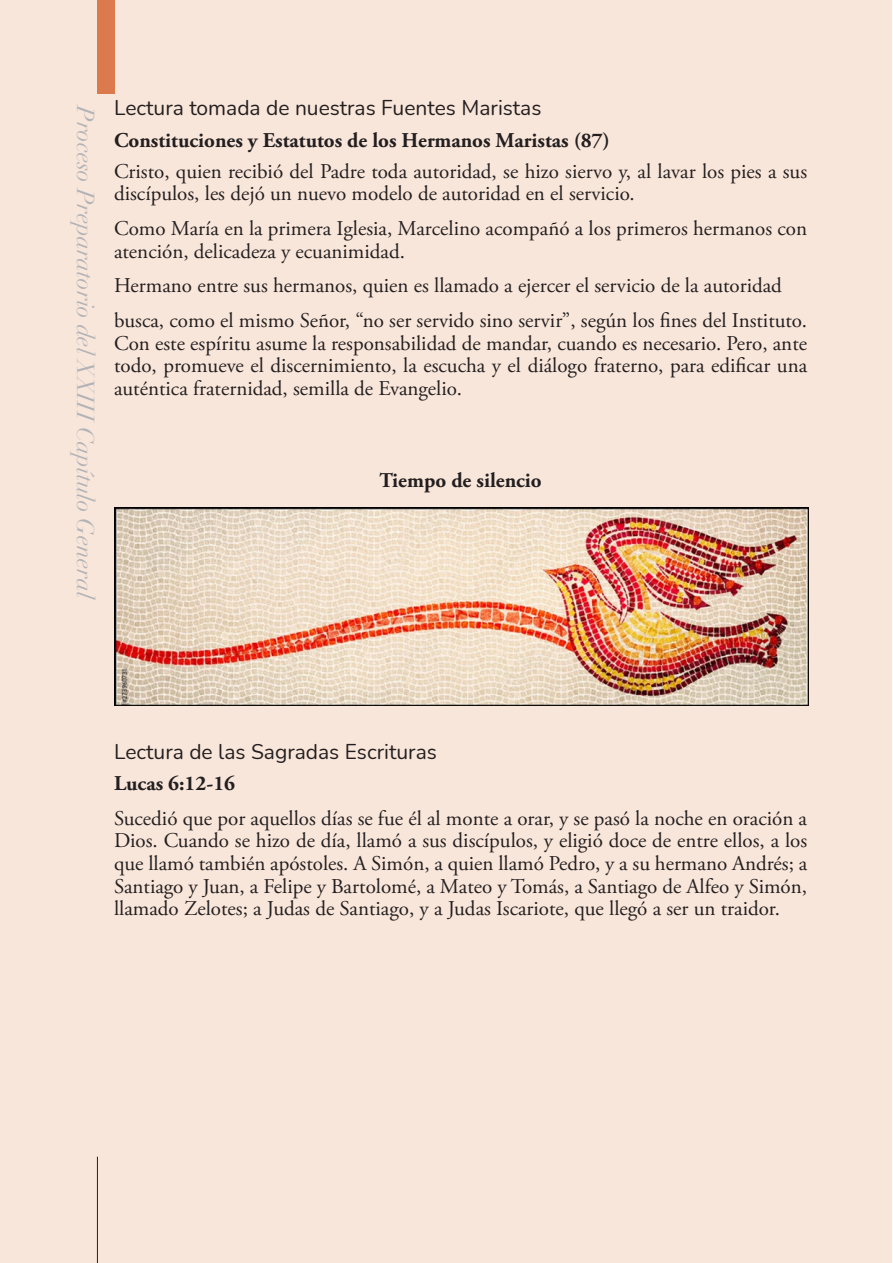
<style>
.page{position:relative;width:893px;height:1263px;background:#fff}
.page>*{position:absolute;margin:0;border:0;box-sizing:border-box;transform-origin:0 0}
.t1{font:italic 24px "Didot";color:#b2b3b7}
.t2{font:21px/22.6px "Adobe Garamond Pro";color:#231f20}
.Normal__Web{font:700 21px "Adobe Garamond Pro";color:#231f20}
.t3{font:21px "Nunito";color:#231f20}
</style>
<div class="page">
<div style="left:0;top:0;width:892px;height:1263px;background:#f9e6da"></div>
<hr style="left:97px;top:1157px;width:1px;height:106px;background:#231f20">
<div style="left:97px;top:0;width:18px;height:94px;background:#db7a4d"></div>
<img style="left:114px;top:507px;width:695px;height:199px">
<p class="t1" style="left:100px;top:106px;width:495px;rotate:90deg">Proceso Preparatorio del XXIII Capítulo General</p>
<p class="t3" style="left:114px;top:93px;width:429px">Lectura tomada de nuestras Fuentes Maristas</p>
<p class="Normal__Web" style="left:114px;top:129px;width:497px">Constituciones y Estatutos de los Hermanos Maristas (87)</p>
<p class="t2" style="left:114px;top:160px;width:695px">Cristo, quien recibió del Padre toda autoridad, se hizo siervo y, al lavar los pies a sus discípulos, les dejó un nuevo modelo de autoridad en el servicio.</p>
<p class="t2" style="left:114px;top:218px;width:694px">Como María en la primera Iglesia, Marcelino acompañó a los primeros hermanos con atención, delicadeza y ecuanimidad.</p>
<p class="t2" style="left:114px;top:275px;width:669px">Hermano entre sus hermanos, quien es llamado a ejercer el servicio de la autoridad</p>
<p class="t2" style="left:114px;top:310px;width:695px;text-align:justify">busca, como el mismo Señor, “no ser servido sino servir”, según los fines del Instituto.<br>Con este espíritu asume la responsabilidad de mandar, cuando es necesario. Pero, ante todo, promueve el discernimiento, la escucha y el diálogo fraterno, para edificar una auténtica fraternidad, semilla de Evangelio.</p>
<p class="Normal__Web" style="left:379px;top:468px;width:164px">Tiempo de silencio</p>
<p class="t3" style="left:114px;top:737px;width:324px">Lectura de las Sagradas Escrituras</p>
<p class="Normal__Web" style="left:114px;top:771px;width:123px">Lucas 6:12-16</p>
<p class="t2" style="left:114px;top:807px;width:695px;text-align:justify">Sucedió que por aquellos días se fue él al monte a orar, y se pasó la noche en oración a Dios. Cuando se hizo de día, llamó a sus discípulos, y eligió doce de entre ellos, a los que llamó también apóstoles. A Simón, a quien llamó Pedro, y a su hermano Andrés; a Santiago y Juan, a Felipe y Bartolomé, a Mateo y Tomás, a Santiago de Alfeo y Simón, llamado Zelotes; a Judas de Santiago, y a Judas Iscariote, que llegó a ser un traidor.</p>
</div>
